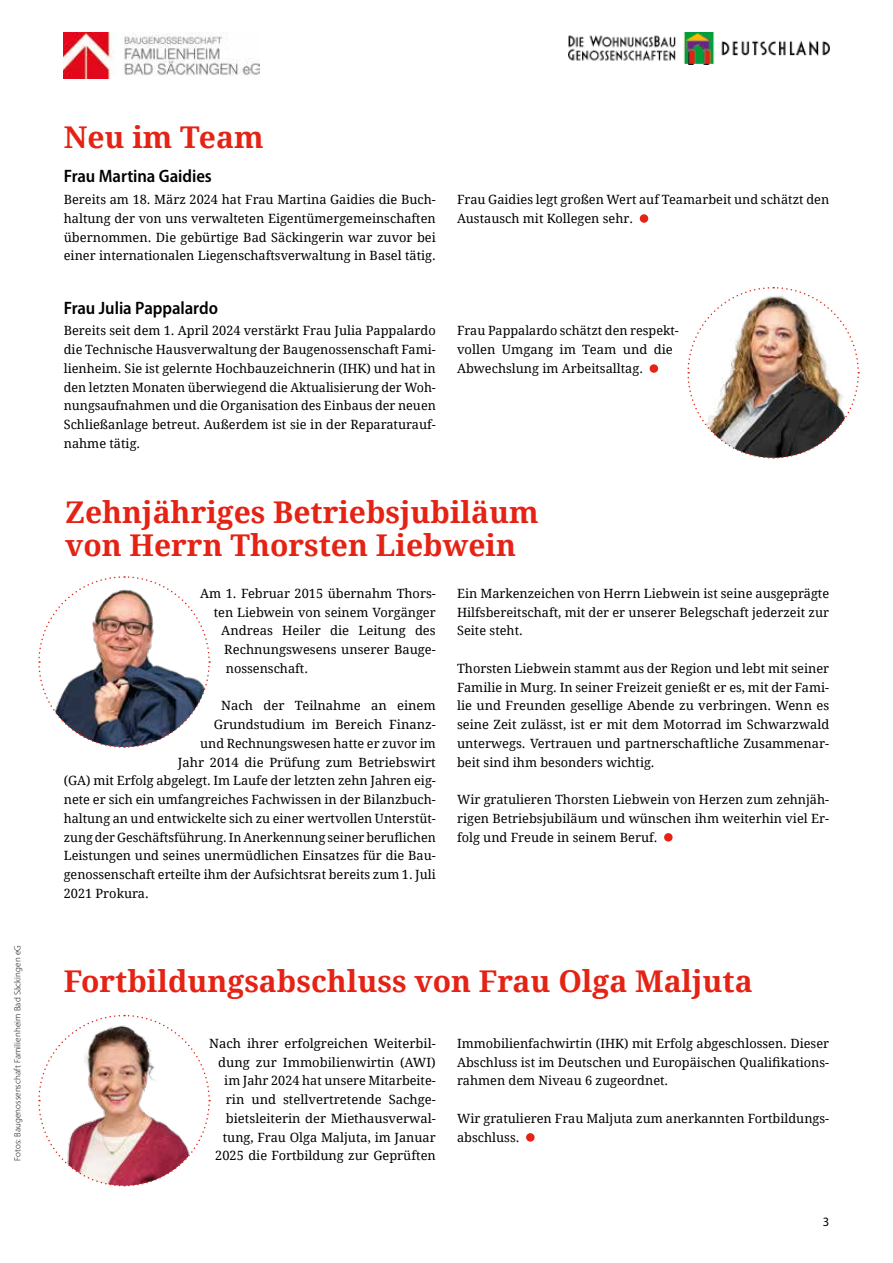
<style>
.page{position:relative;width:893px;height:1263px;background:#fff}
.page>*{position:absolute;margin:0;border:0;box-sizing:border-box;transform-origin:0 0}
.t1{font:700 30px/33px "Droid Serif";color:#e42315}
.t2{font:600 semi-condensed 18px "Myriad Pro";letter-spacing:-.005em;color:#000}
.t3{font:12.75px/18.8px "Droid Serif";color:#000;text-align:justify}
.t4{font:12.75px "Myriad Pro";color:#000}
.t5{font:300 9px "Myriad Pro";letter-spacing:.015em;color:#000}
</style>
<div class="page">
<img style="left:569px;top:33px;width:260px;height:31px">
<img style="left:64px;top:33px;width:195px;height:45px">
<div style="left:640px;top:214px;width:8px;height:9px;background:#e42315;border-radius:50%"></div>
<div style="left:650px;top:364px;width:8px;height:9px;background:#e42315;border-radius:50%"></div>
<div style="left:526px;top:1133px;width:9px;height:9px;background:#e42315;border-radius:50%"></div>
<div style="left:664px;top:833px;width:9px;height:9px;background:#e42315;border-radius:50%"></div>
<img style="left:38px;top:1014px;width:173px;height:173px">
<img style="left:38px;top:576px;width:173px;height:172px">
<img style="left:687px;top:287px;width:173px;height:172px">
<p class="t5" style="left:12px;top:1161px;width:217px;rotate:-90deg">Fotos: Baugenossenschaft Familienheim Bad Säckingen eG</p>
<h1 class="t1" style="left:64px;top:120px;width:201px">Neu im Team</h1>
<h2 class="t2" style="left:64px;top:165px;width:150px">Frau Martina Gaidies</h2>
<p class="t3" style="left:64px;top:190px;width:374px">Bereits am 18. März 2024 hat Frau Martina Gaidies die Buch&shy;haltung der von uns verwalteten Eigentümergemeinschaften übernommen. Die gebürtige Bad Säckingerin war zuvor bei einer internationalen Liegenschaftsverwaltung in Basel tätig.</p>
<p class="t3" style="left:457px;top:190px;width:374px">Frau Gaidies legt großen Wert auf Teamarbeit und schätzt den<br>Austausch mit Kollegen sehr.</p>
<h2 class="t2" style="left:64px;top:296px;width:156px">Frau Julia Pappalardo</h2>
<p class="t3" style="left:64px;top:321px;width:374px">Bereits seit dem 1. April 2024 verstärkt Frau Julia Pappalardo die Technische Hausverwaltung der Baugenossenschaft Fami&shy;lienheim. Sie ist gelernte Hochbauzeichnerin (IHK) und hat in den letzten Monaten überwiegend die Aktualisierung der Woh&shy;nungsaufnahmen und die Organisation des Einbaus der neuen Schließanlage betreut. Außerdem ist sie in der Reparaturauf&shy;nahme tätig.</p>
<p class="t3" style="left:457px;top:321px;width:223px;text-align:left">Frau Pappalardo schätzt den respekt&shy;vollen Umgang im Team und die<br>Abwechslung im Arbeitsalltag.</p>
<h1 class="t1" style="left:65px;top:495px;width:475px">Zehnjähriges Betriebsjubiläum von Herrn Thorsten Liebwein</h1>
<p class="t3" style="left:200px;top:583px;width:237px">Am 1. Februar 2015 übernahm Thors-</p>
<p class="t3" style="left:214px;top:602px;width:223px">ten Liebwein von seinem Vorgänger</p>
<p class="t3" style="left:221px;top:621px;width:216px">Andreas Heiler die Leitung des</p>
<p class="t3" style="left:224px;top:640px;width:213px">Rechnungswesens unserer Bauge-</p>
<p class="t3" style="left:226px;top:658px;width:84px">nossenschaft.</p>
<p class="t3" style="left:221px;top:696px;width:216px">Nach der Teilnahme an einem</p>
<p class="t3" style="left:214px;top:715px;width:224px">Grundstudium im Bereich Finanz-</p>
<p class="t3" style="left:200px;top:733px;width:237px">und Rechnungswesen hatte er zuvor im</p>
<p class="t3" style="left:178px;top:752px;width:260px">Jahr 2014 die Prüfung zum Betriebswirt</p>
<p class="t3" style="left:64px;top:771px;width:374px">(GA) mit Erfolg abgelegt. Im Laufe der letzten zehn Jahren eig-</p>
<p class="t3" style="left:64px;top:790px;width:373px">nete er sich ein umfangreiches Fachwissen in der Bilanzbuch-</p>
<p class="t3" style="left:64px;top:808px;width:373px">haltung an und entwickelte sich zu einer wertvollen Unterstüt-</p>
<p class="t3" style="left:64px;top:827px;width:373px">zung der Geschäftsführung. In Anerkennung seiner beruflichen</p>
<p class="t3" style="left:64px;top:846px;width:373px">Leistungen und seines unermüdlichen Einsatzes für die Bau-</p>
<p class="t3" style="left:64px;top:865px;width:373px">genossenschaft erteilte ihm der Aufsichtsrat bereits zum 1. Juli</p>
<p class="t3" style="left:64px;top:883px;width:87px">2021 Prokura.</p>
<p class="t3" style="left:457px;top:583px;width:374px">Ein Markenzeichen von Herrn Liebwein ist seine ausgeprägte Hilfsbereitschaft, mit der er unserer Belegschaft jederzeit zur Seite steht.</p>
<p class="t3" style="left:457px;top:658px;width:374px">Thorsten Liebwein stammt aus der Region und lebt mit seiner Familie in Murg. In seiner Freizeit genießt er es, mit der Fami&shy;lie und Freunden gesellige Abende zu verbringen. Wenn es seine Zeit zulässt, ist er mit dem Motorrad im Schwarzwald unterwegs. Vertrauen und partnerschaftliche Zusammenar&shy;beit sind ihm besonders wichtig.</p>
<p class="t3" style="left:457px;top:790px;width:374px">Wir gratulieren Thorsten Liebwein von Herzen zum zehnjäh&shy;rigen Betriebsjubiläum und wünschen ihm weiterhin viel Er&shy;folg und Freude in seinem Beruf.</p>
<h1 class="t1" style="left:64px;top:963px;width:690px">Fortbildungsabschluss von Frau Olga Maljuta</h1>
<p class="t3" style="left:209px;top:1033px;width:228px;text-align:right">Nach ihrer erfolgreichen Weiterbil&shy;dung zur Immobilienwirtin (AWI) im Jahr 2024 hat unsere Mitarbeite&shy;rin und stellvertretende Sachge&shy;bietsleiterin der Miethausverwal&shy;tung, Frau Olga Maljuta, im Januar 2025 die Fortbildung zur Geprüften</p>
<p class="t3" style="left:457px;top:1033px;width:374px">Immobilienfachwirtin (IHK) mit Erfolg abgeschlossen. Dieser Abschluss ist im Deutschen und Europäischen Qualifikations&shy;rahmen dem Niveau 6 zugeordnet.</p>
<p class="t3" style="left:457px;top:1108px;width:374px">Wir gratulieren Frau Maljuta zum anerkannten Fortbildungs&shy;abschluss.</p>
<p class="t4" style="left:823px;top:1214px;width:8px">3</p>
</div>
